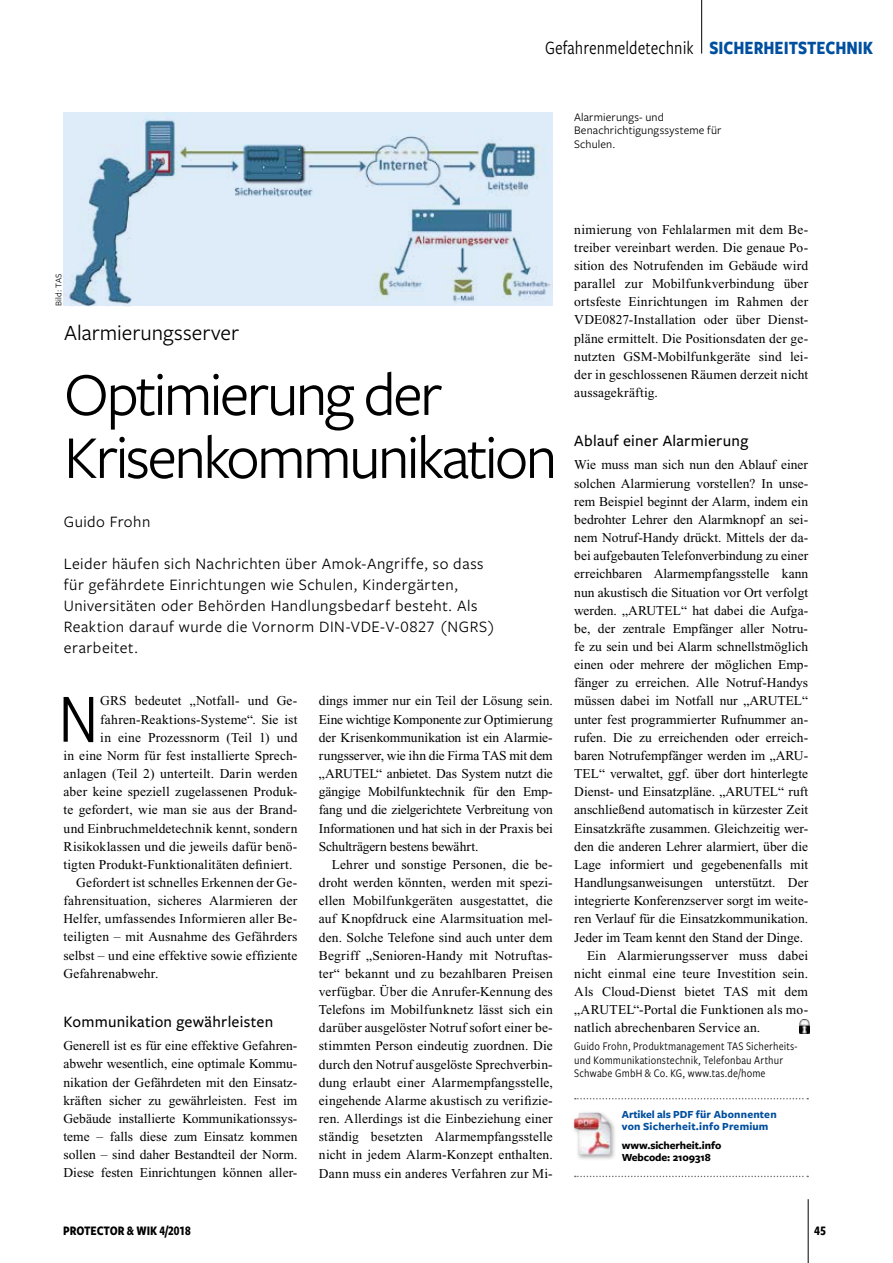
<style>
.page{position:relative;width:893px;height:1263px;background:#fff}
.page>*{position:absolute;margin:0;border:0;box-sizing:border-box;transform-origin:0 0}
.t1{font:71.55px "Freight Sans Cnd Pro";color:#000}
.t2{font:63px/63px "Freight Sans Pro";letter-spacing:-.045em;color:#000}
.t3{font:22.5px "Freight Sans Pro";color:#000}
.t4{font:19.5px "Freight Sans Cnd Pro";color:#000;scale:.95 1}
.t5{font:16.5px/21px "Freight Sans Pro";letter-spacing:.03em;color:#000}
.t6{font:500 16.5px "Freight Sans Pro";letter-spacing:.015em;color:#000}
.t7{font:13.5px/18.1px "Times New Roman";color:#000;text-align:justify}
.t8{font:700 13.5px "Freight Sans Cnd Pro";color:#000;scale:.95 1}
.t9{font:700 13.5px "Freight Sans Cnd Pro";color:#000}
.t10{font:12px/13.5px "Freight Sans Cnd Pro";letter-spacing:.01em;color:#000}
.t11{font:12px/13.5px "Freight Sans Pro";letter-spacing:.015em;color:#000}
.t12{font:700 11.25px/12px "Freight Sans Pro";letter-spacing:.015em;color:#004f9f}
.t13{font:700 11.25px/12px "Freight Sans Pro";letter-spacing:-.01em;color:#000}
.t14{font:9px "Freight Sans Pro";letter-spacing:.02em;color:#000}
.s1{font-weight:700;color:#004f9f}
</style>
<div class="page">
<hr style="left:808px;top:1199px;width:1px;height:64px;background:#000">
<hr style="left:701px;top:0;width:1px;height:54px;background:#000">
<img style="left:64px;top:112px;width:489px;height:194px">
<img style="left:799px;top:1019px;width:10px;height:14px">
<div style="left:572px;top:1110px;width:45px;height:52px;background:#000;opacity:.35"></div>
<img style="left:574px;top:1112px;width:36px;height:43px">
<svg style="left:575px;top:1098px;width:233px;height:1px"></svg>
<svg style="left:575px;top:1176px;width:233px;height:1px"></svg>
<h3 class="t4" style="left:545px;top:34px;width:347px">Gefahrenmeldetechnik <span class="s1">SICHERHEITSTECHNIK</span></h3>
<p class="t11" style="left:574px;top:110px;width:149px">Alarmierungs- und<br>Benachrichtigungssysteme für<br>Schulen.</p>
<p class="t14" style="left:53px;top:306px;width:34px;rotate:-90deg">Bild: TAS</p>
<h3 class="t3" style="left:64px;top:317px;width:177px">Alarmierungsserver</h3>
<h2 class="t2" style="left:64px;top:360px;width:495px">Optimierung der<br>Krisenkommunikation</h2>
<p class="t5" style="left:64px;top:510px;width:88px">Guido Frohn</p>
<p class="t5" style="left:64px;top:552px;width:433px">Leider häufen sich Nachrichten über Amok-Angriffe, so dass für gefährdete Einrichtungen wie Schulen, Kindergärten, Universitäten oder Behörden Handlungsbedarf besteht. Als Reaktion darauf wurde die Vornorm DIN-VDE-V-0827 (NGRS) erarbeitet.</p>
<h1 class="t1" style="left:59px;top:671px;width:41px">N</h1>
<p class="t7" style="left:100px;top:692px;width:199px">GRS bedeutet „Notfall- und Ge-</p>
<p class="t7" style="left:100px;top:710px;width:199px">fahren-Reaktions-Systeme“. Sie ist</p>
<p class="t7" style="left:100px;top:728px;width:199px">in eine Prozessnorm (Teil 1) und</p>
<p class="t7" style="left:64px;top:746px;width:235px">in eine Norm für fest installierte Sprech-</p>
<p class="t7" style="left:64px;top:764px;width:235px">anlagen (Teil 2) unterteilt. Darin werden</p>
<p class="t7" style="left:64px;top:783px;width:235px">aber keine speziell zugelassenen Produk-</p>
<p class="t7" style="left:64px;top:801px;width:235px">te gefordert, wie man sie aus der Brand-</p>
<p class="t7" style="left:64px;top:819px;width:235px">und Einbruchmeldetechnik kennt, sondern</p>
<p class="t7" style="left:64px;top:837px;width:235px">Risikoklassen und die jeweils dafür benö-</p>
<p class="t7" style="left:64px;top:855px;width:230px">tigten Produkt-Funktionalitäten definiert.</p>
<p class="t7" style="left:76px;top:873px;width:223px">Gefordert ist schnelles Erkennen der Ge-</p>
<p class="t7" style="left:64px;top:891px;width:235px">fahrensituation, sicheres Alarmieren der</p>
<p class="t7" style="left:64px;top:910px;width:235px">Helfer, umfassendes Informieren aller Be-</p>
<p class="t7" style="left:64px;top:928px;width:235px">teiligten – mit Ausnahme des Gefährders</p>
<p class="t7" style="left:64px;top:946px;width:235px">selbst – und eine effektive sowie effiziente</p>
<p class="t7" style="left:64px;top:964px;width:96px">Gefahrenabwehr.</p>
<p class="t6" style="left:64px;top:1010px;width:211px">Kommunikation gewährleisten</p>
<p class="t7" style="left:64px;top:1037px;width:235px">Generell ist es für eine effektive Gefahren&shy;abwehr wesentlich, eine optimale Kommu&shy;nikation der Gefährdeten mit den Einsatz&shy;kräften sicher zu gewährleisten. Fest im Gebäude installierte Kommunikationssys&shy;teme – falls diese zum Einsatz kommen sollen – sind daher Bestandteil der Norm.<br>Diese festen Einrichtungen können aller-</p>
<p class="t7" style="left:319px;top:692px;width:235px">dings immer nur ein Teil der Lösung sein.<br>Eine wichtige Komponente zur Optimierung der Krisenkommunikation ist ein Alarmie&shy;rungsserver, wie ihn die Firma TAS mit dem „ARUTEL“ anbietet. Das System nutzt die gängige Mobilfunktechnik für den Emp&shy;fang und die zielgerichtete Verbreitung von Informationen und hat sich in der Praxis bei Schulträgern bestens bewährt.</p>
<p class="t7" style="left:319px;top:855px;width:235px;text-indent:13px">Lehrer und sonstige Personen, die be&shy;droht werden könnten, werden mit spezi&shy;ellen Mobilfunkgeräten ausgestattet, die auf Knopfdruck eine Alarmsituation mel&shy;den. Solche Telefone sind auch unter dem Begriff „Senioren-Handy mit Notruftas&shy;ter“ bekannt und zu bezahlbaren Preisen verfügbar. Über die Anrufer-Kennung des Telefons im Mobilfunknetz lässt sich ein darüber ausgelöster Notruf sofort einer be&shy;stimmten Person eindeutig zuordnen. Die durch den Notruf ausgelöste Sprechverbin&shy;dung erlaubt einer Alarmempfangsstelle, eingehende Alarme akustisch zu verifizie&shy;ren. Allerdings ist die Einbeziehung einer ständig besetzten Alarmempfangsstelle nicht in jedem Alarm-Konzept enthalten.<br>Dann muss ein anderes Verfahren zur Mi-</p>
<p class="t7" style="left:574px;top:220px;width:235px">nimierung von Fehlalarmen mit dem Be&shy;treiber vereinbart werden. Die genaue Po&shy;sition des Notrufenden im Gebäude wird parallel zur Mobilfunkverbindung über ortsfeste Einrichtungen im Rahmen der VDE0827-Installation oder über Dienst&shy;pläne ermittelt. Die Positionsdaten der ge&shy;nutzten GSM-Mobilfunkgeräte sind lei&shy;der in geschlossenen Räumen derzeit nicht aussagekräftig.</p>
<p class="t6" style="left:574px;top:429px;width:175px">Ablauf einer Alarmierung</p>
<p class="t7" style="left:574px;top:456px;width:235px">Wie muss man sich nun den Ablauf einer</p>
<p class="t7" style="left:574px;top:474px;width:235px">solchen Alarmierung vorstellen? In unse-</p>
<p class="t7" style="left:574px;top:492px;width:235px">rem Beispiel beginnt der Alarm, indem ein</p>
<p class="t7" style="left:574px;top:510px;width:235px">bedrohter Lehrer den Alarmknopf an sei-</p>
<p class="t7" style="left:574px;top:528px;width:235px">nem Notruf-Handy drückt. Mittels der da-</p>
<p class="t7" style="left:574px;top:547px;width:235px">bei aufgebauten Telefonverbindung zu einer</p>
<p class="t7" style="left:574px;top:565px;width:235px">erreichbaren Alarmempfangsstelle kann</p>
<p class="t7" style="left:574px;top:583px;width:235px">nun akustisch die Situation vor Ort verfolgt</p>
<p class="t7" style="left:574px;top:601px;width:235px">werden. „ARUTEL“ hat dabei die Aufga-</p>
<p class="t7" style="left:574px;top:619px;width:235px">be, der zentrale Empfänger aller Notru-</p>
<p class="t7" style="left:574px;top:637px;width:235px">fe zu sein und bei Alarm schnellstmöglich</p>
<p class="t7" style="left:574px;top:656px;width:235px">einen oder mehrere der möglichen Emp-</p>
<p class="t7" style="left:574px;top:674px;width:235px">fänger zu erreichen. Alle Notruf-Handys</p>
<p class="t7" style="left:574px;top:692px;width:235px">müssen dabei im Notfall nur „ARUTEL“</p>
<p class="t7" style="left:574px;top:710px;width:235px">unter fest programmierter Rufnummer an-</p>
<p class="t7" style="left:574px;top:728px;width:235px">rufen. Die zu erreichenden oder erreich-</p>
<p class="t7" style="left:574px;top:746px;width:235px">baren Notrufempfänger werden im „ARU-</p>
<p class="t7" style="left:574px;top:764px;width:235px">TEL“ verwaltet, ggf. über dort hinterlegte</p>
<p class="t7" style="left:574px;top:783px;width:235px">Dienst- und Einsatzpläne. „ARUTEL“ ruft</p>
<p class="t7" style="left:574px;top:801px;width:235px">anschließend automatisch in kürzester Zeit</p>
<p class="t7" style="left:574px;top:819px;width:235px">Einsatzkräfte zusammen. Gleichzeitig wer-</p>
<p class="t7" style="left:574px;top:837px;width:235px">den die anderen Lehrer alarmiert, über die</p>
<p class="t7" style="left:574px;top:855px;width:235px">Lage informiert und gegebenenfalls mit</p>
<p class="t7" style="left:574px;top:873px;width:235px">Handlungsanweisungen unterstützt. Der</p>
<p class="t7" style="left:574px;top:892px;width:235px">integrierte Konferenzserver sorgt im weite-</p>
<p class="t7" style="left:574px;top:910px;width:235px">ren Verlauf für die Einsatzkommunikation.</p>
<p class="t7" style="left:574px;top:928px;width:230px">Jeder im Team kennt den Stand der Dinge.</p>
<p class="t7" style="left:587px;top:946px;width:223px">Ein Alarmierungsserver muss dabei</p>
<p class="t7" style="left:574px;top:964px;width:235px">nicht einmal eine teure Investition sein.</p>
<p class="t7" style="left:574px;top:982px;width:235px">Als Cloud-Dienst bietet TAS mit dem</p>
<p class="t7" style="left:574px;top:1001px;width:235px">„ARUTEL“-Portal die Funktionen als mo-</p>
<p class="t7" style="left:574px;top:1019px;width:187px">natlich abrechenbaren Service an.</p>
<p class="t10" style="left:574px;top:1039px;width:225px">Guido Frohn, Produktmanagement TAS Sicherheits&shy;und Kommunikationstechnik, Telefonbau Arthur<br>Schwabe GmbH &amp; Co. KG, www.tas.de/home</p>
<p class="t12" style="left:622px;top:1108px;width:156px">Artikel als PDF für Abonnenten von Sicherheit.info Premium</p>
<p class="t13" style="left:622px;top:1139px;width:101px">www.sicherheit.info<br>Webcode: 2109318</p>
<p class="t8" style="left:63px;top:1221px;width:136px">PROTECTOR &amp; WIK 4/2018</p>
<p class="t9" style="left:814px;top:1221px;width:13px">45</p>
</div>
